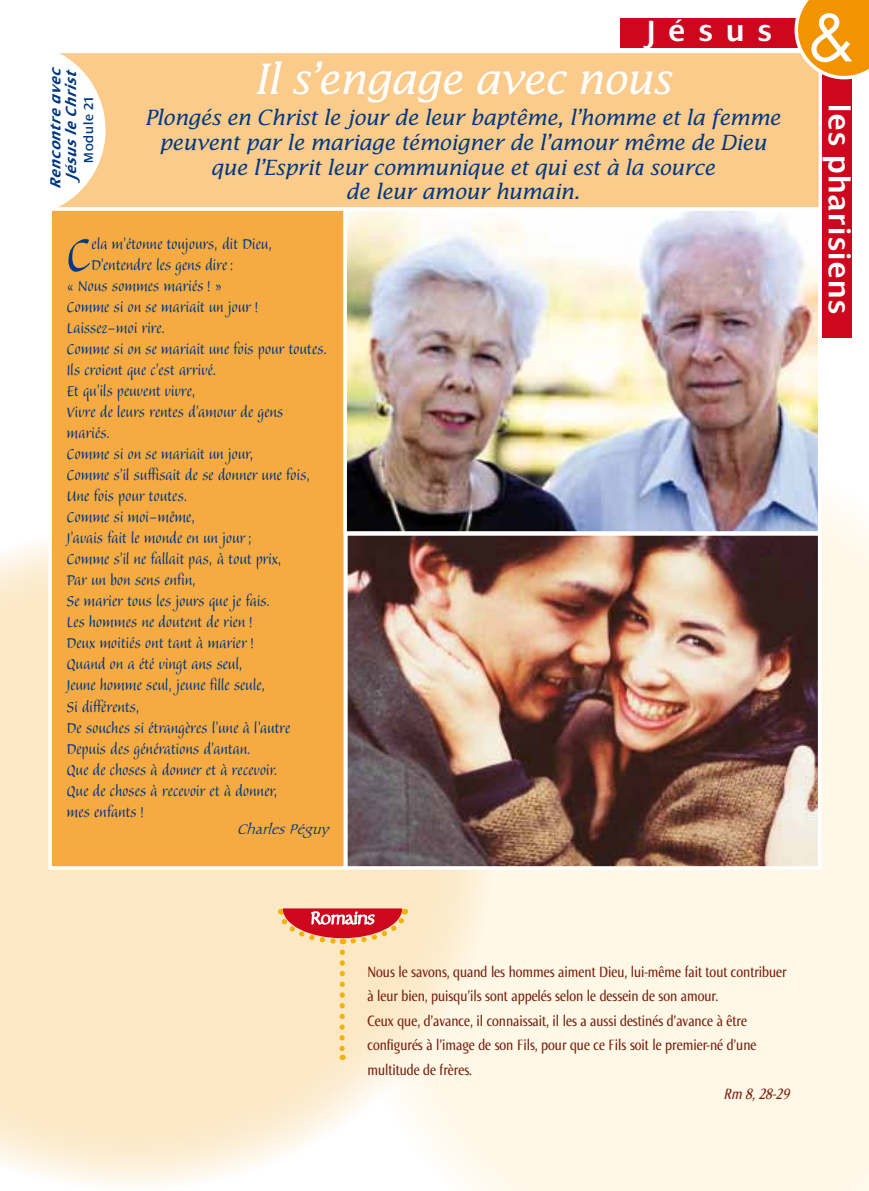
<style>
.page{position:relative;width:869px;height:1191px;background:#fff}
.page>*{position:absolute;margin:0;border:0;box-sizing:border-box;transform-origin:0 0}
.t1{font:63px "Futura CE";color:#fff}
.t2{font:59.5px "Balzano";color:#003882}
.t3{font:italic 42px "Lucida";letter-spacing:-.03em;color:#fff}
.t4{font:600 31.5px "Dialog";letter-spacing:.05em;color:#fff}
.t5{font:italic 21px/24.5px "Lucida";letter-spacing:-.025em;color:#003882;text-align:center}
.t6{font:19.25px "Balzano";letter-spacing:.02em;color:#003882}
.t7{font:17.5px "Carolina";letter-spacing:-.04em;color:#fff}
.t8{font:15.75px/24.5px "Norma Cond";color:#7a2010}
.t9{font:italic 700 15.75px/15.8px "Dialog";color:#003882;text-align:center}
.t10{font:italic 15.75px "Norma Cond";color:#7a2010}
.t11{font:italic 14px "Carolina";color:#003882}
.t12{font:14px "Dialog";letter-spacing:.05em;color:#003882}
.s1{font-weight:600}
</style>
<div class="page">
<div style="left:491px;top:499px;width:377px;height:692px;background:#fff8e7"></div>
<svg style="left:0;top:542px;width:491px;height:649px;background:#fcedd2"></svg>
<div style="left:49px;top:50px;width:772px;height:161px;background:#fbcb8c;border:4px solid #fff"></div>
<div style="left:620px;top:18px;width:199px;height:30px;background:#cd071e"></div>
<div style="left:822px;top:31px;width:29px;height:306px;background:#cd071e"></div>
<svg style="left:794px;top:0;width:74px;height:79px;background:#f3a226"></svg>
<div style="left:50px;top:209px;width:295px;height:659px;background:#f6aa42"></div>
<div style="left:48px;top:207px;width:299px;height:662px;border:4px solid #fff"></div>
<svg style="left:275px;top:892px;width:135px;height:168px;background:#f6ceae"></svg>
<img style="left:348px;top:212px;width:468px;height:318px">
<div style="left:343px;top:207px;width:478px;height:328px;border:4px solid #fff"></div>
<img style="left:349px;top:537px;width:467px;height:327px">
<div style="left:344px;top:532px;width:477px;height:337px;border:4px solid #fff"></div>
<svg style="left:48px;top:50px;width:57px;height:167px"></svg>
<p class="t9" style="left:48px;top:189px;width:125px;rotate:-90deg">Rencontre avec<br>Jésus le Christ</p>
<p class="t12" style="left:81px;top:163px;width:69px;rotate:-90deg">Module <span class="s1">21</span></p>
<h3 class="t4" style="left:643px;top:14px;width:130px">Jésus</h3>
<h3 class="t3" style="left:254px;top:53px;width:418px">Il s’engage avec nous</h3>
<p class="t5" style="left:145px;top:105px;width:636px">Plongés en Christ le jour de leur baptême, l’homme et la femme peuvent par le mariage témoigner de l’amour même de Dieu que l’Esprit leur communique et qui est à la source<br>de leur amour humain.</p>
<h2 class="t2" style="left:67px;top:226px;width:25px">C</h2>
<p class="t6" style="left:91px;top:235px;width:182px">ela m’étonne toujours, dit Dieu,</p>
<p class="t6" style="left:91px;top:256px;width:143px">D’entendre les gens dire :</p>
<p class="t6" style="left:67px;top:277px;width:157px">« Nous sommes mariés ! »</p>
<p class="t6" style="left:67px;top:298px;width:193px">Comme si on se mariait un jour !</p>
<p class="t6" style="left:67px;top:319px;width:99px">Laissez-moi rire.</p>
<p class="t6" style="left:67px;top:340px;width:261px">Comme si on se mariait une fois pour toutes.</p>
<p class="t6" style="left:67px;top:361px;width:150px">Ils croient que c’est arrivé.</p>
<p class="t6" style="left:67px;top:382px;width:130px">Et qu’ils peuvent vivre,</p>
<p class="t6" style="left:67px;top:403px;width:218px">Vivre de leurs rentes d’amour de gens</p>
<p class="t6" style="left:67px;top:424px;width:44px">mariés.</p>
<p class="t6" style="left:67px;top:445px;width:188px">Comme si on se mariait un jour,</p>
<p class="t6" style="left:67px;top:466px;width:245px">Comme s’il suffisait de se donner une fois,</p>
<p class="t6" style="left:67px;top:487px;width:121px">Une fois pour toutes.</p>
<p class="t6" style="left:67px;top:508px;width:130px">Comme si moi-même,</p>
<p class="t6" style="left:67px;top:529px;width:186px">J’avais fait le monde en un jour ;</p>
<p class="t6" style="left:67px;top:550px;width:216px">Comme s’il ne fallait pas, à tout prix,</p>
<p class="t6" style="left:67px;top:571px;width:130px">Par un bon sens enfin,</p>
<p class="t6" style="left:67px;top:592px;width:204px">Se marier tous les jours que je fais.</p>
<p class="t6" style="left:67px;top:613px;width:187px">Les hommes ne doutent de rien!</p>
<p class="t6" style="left:67px;top:634px;width:188px">Deux moitiés ont tant à marier !</p>
<p class="t6" style="left:67px;top:655px;width:177px">Quand on a été vingt ans seul,</p>
<p class="t6" style="left:67px;top:676px;width:200px">Jeune homme seul, jeune fille seule,</p>
<p class="t6" style="left:67px;top:697px;width:74px">Si différents,</p>
<p class="t6" style="left:67px;top:718px;width:225px">De souches si étrangères l’une à l’autre</p>
<p class="t6" style="left:67px;top:739px;width:185px">Depuis des générations d’antan.</p>
<p class="t6" style="left:67px;top:760px;width:211px">Que de choses à donner et à recevoir.</p>
<p class="t6" style="left:67px;top:781px;width:212px">Que de choses à recevoir et à donner,</p>
<p class="t6" style="left:67px;top:802px;width:78px">mes enfants !</p>
<p class="t11" style="left:237px;top:821px;width:96px">CharlesPéguy</p>
<h1 class="t1" style="left:808px;top:-2px;width:45px">&amp;</h1>
<h3 class="t4" style="left:855px;top:104px;width:212px;rotate:90deg">les pharisiens</h3>
<p class="t7" style="left:310px;top:907px;width:66px">Romains</p>
<p class="t8" style="left:367px;top:959px;width:420px">Nous le savons, quand les hommes aiment Dieu, lui-même fait tout contribuer à leur bien, puisqu’ils sont appelés selon le dessein de son amour.<br>Ceux que, d’avance, il connaissait, il les a aussi destinés d’avance à être configurés à l’image de son Fils, pour que ce Fils soit le premier-né d’une multitude de frères.</p>
<p class="t10" style="left:723px;top:1085px;width:71px">Rm 8, 28-29</p>
</div>
